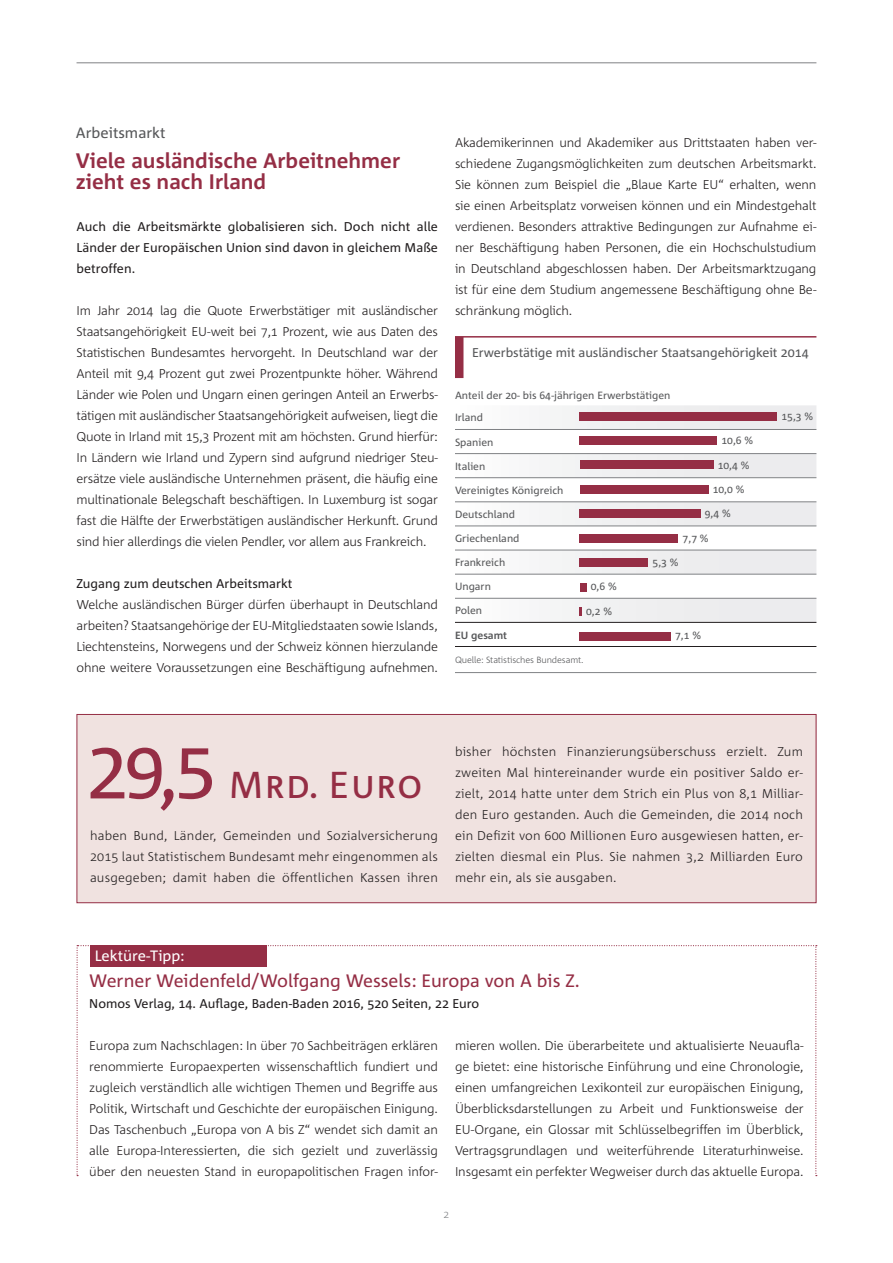
<style>
.page{position:relative;width:893px;height:1263px;background:#fff}
.page>*{position:absolute;margin:0;border:0;box-sizing:border-box;transform-origin:0 0}
._08_CR_7_5_10__Impre{font:37.5px "Corpid Caps";color:#952e45}
._01_Head_CB_14_22_sc{font:700 21px/21px "Corpid";color:#952e45}
._01_Head_CR_12_14_ro{font:18px "Corpid";color:#952e45}
._02_Head_Lektüre_Tip{font:15px "Corpid";color:#fff}
._01_TopHead___CR_10{font:15px "Corpid";color:#57585a}
._02_Fließtext__CL_8{font:300 12.75px/21px "Corpid";letter-spacing:-.015em;color:#231f20;text-align:justify}
._02_Fließtext__CL_8-2{font:12.75px/21px "Corpid";letter-spacing:.005em;color:#231f20;text-align:justify}
._01_Head_CR_12_14_ro-2{font:12.75px "Corpid";color:#231f20}
._05_Grafik_Head__CB{font:12.75px "Corpid";letter-spacing:-.005em;color:#57585a}
._05_Grafik_CR_7_10{font:10.5px "Corpid";color:#57585a}
._05_Grafik_CR_7_10-2{font:700 10.5px "Corpid";color:#57585a}
._05_Grafik_Quelle_CL{font:300 9px "Corpid";letter-spacing:-.01em;color:#57585a}
.s1{font-weight:400}
.s2{font-size:75px}
</style>
<div class="page">
<hr style="left:77px;top:63px;width:739px;height:1px;background:#808285">
<svg style="left:77px;top:945px;width:740px;height:231px"></svg>
<div style="left:90px;top:945px;width:177px;height:21px;background:#952e45"></div>
<div style="left:77px;top:714px;width:739px;height:189px;background:#f0e2e0"></div>
<div style="left:77px;top:714px;width:739px;height:189px;border:1px solid #952e45"></div>
<hr style="left:455px;top:672px;width:361px;height:1px;background:#808285">
<hr style="left:455px;top:646px;width:361px;height:1px;background:#231f20">
<hr style="left:455px;top:622px;width:361px;height:1px;background:#231f20">
<hr style="left:455px;top:336px;width:361px;height:2px;background:#952e45">
<div style="left:455px;top:337px;width:8px;height:41px;background:#952e45"></div>
<svg style="left:455px;top:405px;width:361px;height:217px"></svg>
<div style="left:579px;top:632px;width:92px;height:8px;background:#952e45"></div>
<p class="_01_TopHead___CR_10" style="left:76px;top:125px;width:91px">Arbeitsmarkt</p>
<p class="_01_Head_CB_14_22_sc" style="left:76px;top:150px;width:326px">Viele ausländische Arbeitnehmer zieht es nach Irland</p>
<p class="_02_Fließtext__CL_8-2" style="left:77px;top:216px;width:363px">Auch die Arbeitsmärkte globalisieren sich. Doch nicht alle Länder der Europäischen Union sind davon in gleichem Maße betroffen.</p>
<p class="_02_Fließtext__CL_8" style="left:77px;top:300px;width:363px">Im Jahr 2014 lag die Quote Erwerbstätiger mit ausländischer Staatsangehörigkeit EU-weit bei 7,1 Prozent, wie aus Daten des Statistischen Bundesamtes hervorgeht. In Deutschland war der Anteil mit 9,4 Prozent gut zwei Prozentpunkte höher. Während Länder wie Polen und Ungarn einen geringen Anteil an Erwerbs&shy;tätigen mit ausländischer Staatsangehörigkeit aufweisen, liegt die Quote in Irland mit 15,3 Prozent mit am höchsten. Grund hierfür:<br>In Ländern wie Irland und Zypern sind aufgrund niedriger Steu&shy;ersätze viele ausländische Unternehmen präsent, die häufig eine multinationale Belegschaft beschäftigen. In Luxemburg ist sogar fast die Hälfte der Erwerbstätigen ausländischer Herkunft. Grund sind hier allerdings die vielen Pendler, vor allem aus Frankreich.</p>
<p class="_02_Fließtext__CL_8" style="left:77px;top:573px;width:363px;text-align:left"><span class="s1">Zugang zum deutschen Arbeitsmarkt<br></span>Welche ausländischen Bürger dürfen überhaupt in Deutschland arbeiten? Staatsangehörige der EU-Mitgliedstaaten sowie Islands, Liechtensteins, Norwegens und der Schweiz können hierzulande ohne weitere Voraussetzungen eine Beschäftigung aufnehmen.</p>
<p class="_02_Fließtext__CL_8" style="left:455px;top:132px;width:363px">Akademikerinnen und Akademiker aus Drittstaaten haben ver&shy;schiedene Zugangsmöglichkeiten zum deutschen Arbeitsmarkt.<br>Sie können zum Beispiel die „Blaue Karte EU“ erhalten, wenn sie einen Arbeitsplatz vorweisen können und ein Mindestgehalt verdienen. Besonders attraktive Bedingungen zur Aufnahme ei&shy;ner Beschäftigung haben Personen, die ein Hochschulstudium in Deutschland abgeschlossen haben. Der Arbeitsmarktzugang ist für eine dem Studium angemessene Beschäftigung ohne Be&shy;schränkung möglich.</p>
<p class="_05_Grafik_Head__CB" style="left:472px;top:346px;width:338px">Erwerbstätige mit ausländischer Staatsangehörigkeit 2014</p>
<p class="_05_Grafik_CR_7_10" style="left:455px;top:389px;width:217px">Anteil der 20- bis 64-jährigen Erwerbstätigen</p>
<p class="_05_Grafik_CR_7_10" style="left:455px;top:412px;width:30px">Irland</p>
<p class="_05_Grafik_CR_7_10" style="left:455px;top:436px;width:40px">Spanien</p>
<p class="_05_Grafik_CR_7_10" style="left:455px;top:460px;width:32px">Italien</p>
<p class="_05_Grafik_CR_7_10" style="left:455px;top:484px;width:110px">Vereinigtes Königreich</p>
<p class="_05_Grafik_CR_7_10" style="left:455px;top:509px;width:62px">Deutschland</p>
<p class="_05_Grafik_CR_7_10" style="left:455px;top:533px;width:66px">Griechenland</p>
<p class="_05_Grafik_CR_7_10" style="left:455px;top:557px;width:52px">Frankreich</p>
<p class="_05_Grafik_CR_7_10" style="left:455px;top:581px;width:38px">Ungarn</p>
<p class="_05_Grafik_CR_7_10" style="left:455px;top:605px;width:29px">Polen</p>
<p class="_05_Grafik_CR_7_10-2" style="left:455px;top:629px;width:54px">EU gesamt</p>
<p class="_05_Grafik_Quelle_CL" style="left:455px;top:655px;width:130px">Quelle: Statistisches Bundesamt.</p>
<p class="_05_Grafik_CR_7_10" style="left:781px;top:410px;width:33px">15,3 %</p>
<p class="_05_Grafik_CR_7_10" style="left:721px;top:435px;width:33px">10,6 %</p>
<p class="_05_Grafik_CR_7_10" style="left:718px;top:459px;width:33px">10,4 %</p>
<p class="_05_Grafik_CR_7_10" style="left:713px;top:484px;width:33px">10,0 %</p>
<p class="_05_Grafik_CR_7_10" style="left:705px;top:508px;width:27px">9,4 %</p>
<p class="_05_Grafik_CR_7_10" style="left:683px;top:532px;width:27px">7,7 %</p>
<p class="_05_Grafik_CR_7_10" style="left:653px;top:557px;width:27px">5,3 %</p>
<p class="_05_Grafik_CR_7_10" style="left:591px;top:581px;width:27px">0,6 %</p>
<p class="_05_Grafik_CR_7_10" style="left:586px;top:605px;width:27px">0,2 %</p>
<p class="_05_Grafik_CR_7_10" style="left:675px;top:630px;width:27px">7,1 %</p>
<p class="_08_CR_7_5_10__Impre" style="left:87px;top:765px;width:337px"><span class="s2">29,5</span> Mrd. Euro</p>
<p class="_02_Fließtext__CL_8" style="left:90px;top:825px;width:349px">haben Bund, Länder, Gemeinden und Sozialversicherung 2015 laut Statistischem Bundesamt mehr eingenommen als ausgegeben; damit haben die öffentlichen Kassen ihren</p>
<p class="_02_Fließtext__CL_8" style="left:455px;top:741px;width:349px">bisher höchsten Finanzierungsüberschuss erzielt. Zum zweiten Mal hintereinander wurde ein positiver Saldo er&shy;zielt, 2014 hatte unter dem Strich ein Plus von 8,1 Milliar&shy;den Euro gestanden. Auch die Gemeinden, die 2014 noch ein Defizit von 600 Millionen Euro ausgewiesen hatten, er&shy;zielten diesmal ein Plus. Sie nahmen 3,2 Milliarden Euro mehr ein, als sie ausgaben.</p>
<p class="_02_Head_Lektüre_Tip" style="left:95px;top:947px;width:91px">Lektüre-Tipp:</p>
<p class="_01_Head_CR_12_14_ro" style="left:89px;top:971px;width:492px">Werner Weidenfeld/Wolfgang Wessels: Europa von A bis Z.</p>
<p class="_01_Head_CR_12_14_ro-2" style="left:89px;top:997px;width:392px">Nomos Verlag, 14. Auflage, Baden-Baden 2016, 520 Seiten, 22 Euro</p>
<p class="_02_Fließtext__CL_8" style="left:89px;top:1035px;width:350px">Europa zum Nachschlagen: In über 70 Sachbeiträgen erklären renommierte Europaexperten wissenschaftlich fundiert und zugleich verständlich alle wichtigen Themen und Begriffe aus Politik, Wirtschaft und Geschichte der europäischen Einigung.<br>Das Taschenbuch „Europa von A bis Z“ wendet sich damit an alle Europa-Interessierten, die sich gezielt und zuverlässig über den neuesten Stand in europapolitischen Fragen infor-</p>
<p class="_02_Fließtext__CL_8" style="left:455px;top:1035px;width:350px">mieren wollen. Die überarbeitete und aktualisierte Neuaufla&shy;ge bietet: eine historische Einführung und eine Chronologie, einen umfangreichen Lexikonteil zur europäischen Einigung, Überblicksdarstellungen zu Arbeit und Funktionsweise der EU-Organe, ein Glossar mit Schlüsselbegriffen im Überblick, Vertragsgrundlagen und weiterführende Literaturhinweise.<br>Insgesamt ein perfekter Wegweiser durch das aktuelle Europa.</p>
</div>
